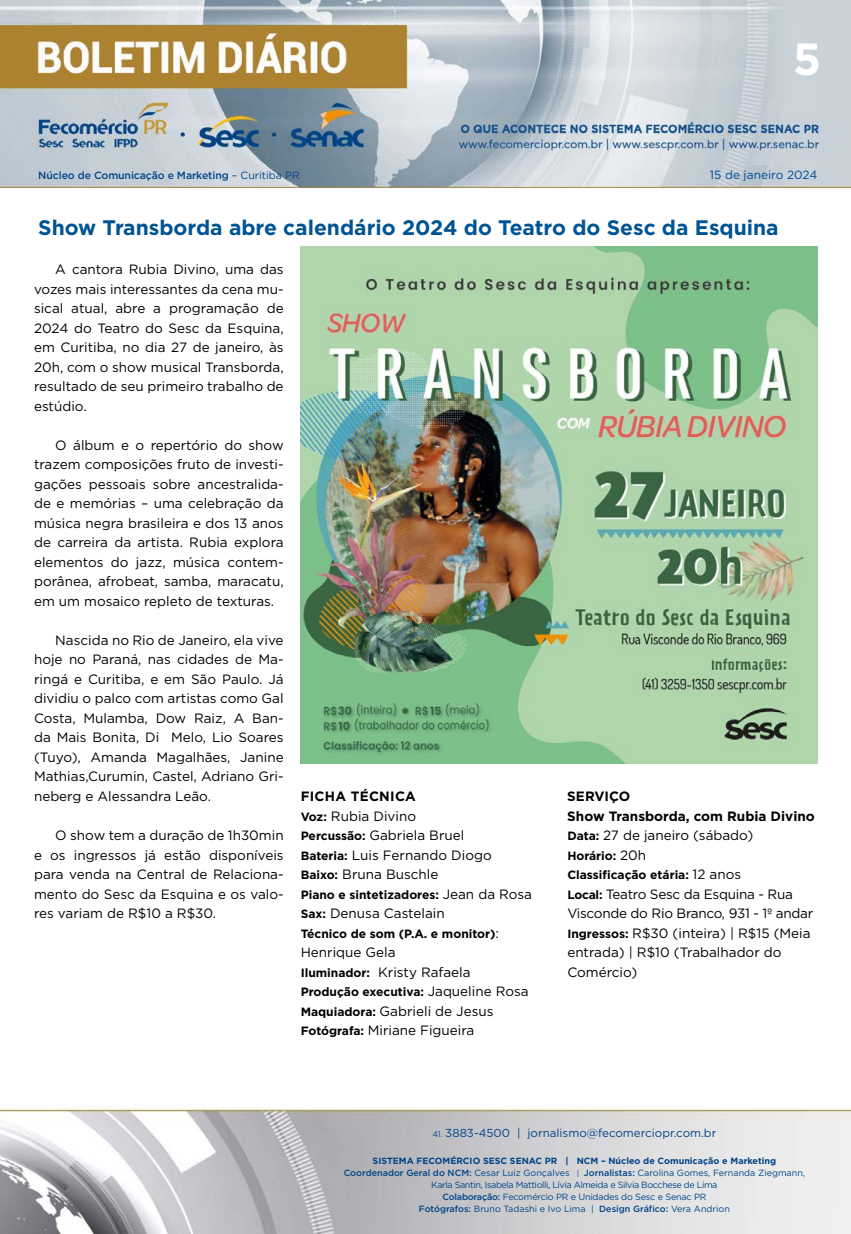
<style>
.page{position:relative;width:851px;height:1234px;background:#fff}
.page>*{position:absolute;margin:0;border:0;box-sizing:border-box;transform-origin:0 0}
.t1{font:700 45px "Gotham";color:#fff}
.t2{font:700 21px "Gotham";color:#005493}
.t3{font:13.5px/19.5px "Gotham";color:#000;text-align:justify}
.t4{font:13.5px/19.5px "Gotham";letter-spacing:-.02em;color:#000}
.t5{font:700 13.5px/19.5px "Gotham";color:#000}
.t6{font:700 12px/19.5px "Gotham";color:#000}
.t7{font:11.85px "Gotham";color:#004a93}
.t8{font:11.55px "Gotham";color:#004587}
.t9{font:500 10.5px "Gotham";letter-spacing:-.01em;color:#004587}
.t10{font:9px/12px "Gotham";letter-spacing:-.02em;color:#004587;text-align:center}
.s1{font-weight:400}
.s2{font-weight:700}
.s3{font-weight:700;font-size:12px}
.s4{font-weight:400;font-size:13.5px}
.s5{font-size:12px}
.s6{font-size:8.25px}
.s7{font-weight:500}
.s8{font-size:7.65px}
</style>
<div class="page">
<img style="left:0;top:0;width:850px;height:188px">
<img style="left:0;top:1109px;width:850px;height:124px">
<img style="left:300px;top:246px;width:517px;height:517px">
<h1 class="t1" style="left:792px;top:29px;width:30px">5</h1>
<p class="t9" style="left:38px;top:168px;width:263px">Núcleo de Comunicação e Marketing <span class="s1">– Curitiba PR</span></p>
<p class="t7" style="left:709px;top:167px;width:109px">15 de janeiro 2024</p>
<h2 class="t2" style="left:38px;top:214px;width:741px">Show Transborda abre calendário 2024 do Teatro do Sesc da Esquina</h2>
<p class="t3" style="left:34px;top:259px;width:251px;text-indent:21px">A cantora Rubia Divino, uma das vozes mais interessantes da cena mu&shy;sical atual, abre a programação de 2024 do Teatro do Sesc da Esquina, em Curitiba, no dia 27 de janeiro, às 20h, com o show musical Transborda, resultado de seu primeiro trabalho de estúdio.</p>
<p class="t3" style="left:34px;top:435px;width:251px;text-indent:21px">O álbum e o repertório do show trazem composições fruto de investi&shy;gações pessoais sobre ancestralida&shy;de e memórias – uma celebração da música negra brasileira e dos 13 anos de carreira da artista. Rubia explora elementos do jazz, música contem&shy;porânea, afrobeat, samba, maracatu, em um mosaico repleto de texturas.</p>
<p class="t3" style="left:34px;top:630px;width:251px;text-indent:21px">Nascida no Rio de Janeiro, ela vive hoje no Paraná, nas cidades de Ma&shy;ringá e Curitiba, e em São Paulo. Já dividiu o palco com artistas como Gal Costa, Mulamba, Dow Raiz, A Ban&shy;da Mais Bonita, Di Melo, Lio Soares (Tuyo), Amanda Magalhães, Janine Mathias,Curumin, Castel, Adriano Gri&shy;neberg e Alessandra Leão.</p>
<p class="t3" style="left:34px;top:825px;width:251px;text-indent:21px">O show tem a duração de 1h30min e os ingressos já estão disponíveis para venda na Central de Relaciona&shy;mento do Sesc da Esquina e os valo&shy;res variam de R$10 a R$30.</p>
<p class="t3" style="left:300px;top:786px;width:193px;text-align:left"><span class="s2">FICHA TÉCNICA<br></span><span class="s3">Voz:</span> Rubia Divino<br><span class="s3">Percussão:</span> Gabriela Bruel<br><span class="s3">Bateria:</span> Luis Fernando Diogo<br><span class="s3">Baixo:</span> Bruna Buschle</p>
<p class="t6" style="left:300px;top:884px;width:233px">Piano e sintetizadores: <span class="s4">Jean da Rosa</span></p>
<p class="t3" style="left:300px;top:903px;width:146px"><span class="s3">Sax:</span> Denusa Castelain</p>
<p class="t6" style="left:300px;top:923px;width:200px">Técnico de som (P.A. e monitor)<span class="s4">:</span></p>
<p class="t3" style="left:300px;top:942px;width:171px">Henrique Gela<br><span class="s3">Iluminador:</span> Kristy Rafaela</p>
<p class="t6" style="left:300px;top:981px;width:229px">Produção executiva: <span class="s4">Jaqueline Rosa</span></p>
<p class="t3" style="left:300px;top:1000px;width:194px"><span class="s3">Maquiadora:</span> Gabrieli de Jesus<br><span class="s3">Fotógrafa:</span> Miriane Figueira</p>
<p class="t5" style="left:567px;top:786px;width:249px">SERVIÇO<br>Show Transborda, com Rubia Divino<br><span class="s5">Data:</span> <span class="s1">27 de janeiro (sábado)</span></p>
<p class="t6" style="left:567px;top:845px;width:175px">Horário: <span class="s4">20h<br></span>Classificação etária: <span class="s4">12 anos</span></p>
<p class="t4" style="left:567px;top:883px;width:247px"><span class="s3">Local:</span> Teatro Sesc da Esquina - Rua<br>Visconde do Rio Branco, 931 - 1º andar<br><span class="s3">Ingressos:</span> R$30 (inteira) | R$15 (Meia entrada) | R$10 (Trabalhador do<br>Comércio)</p>
<p class="t8" style="left:432px;top:1125px;width:285px"><span class="s6">41.</span> 3883-4500 | jornalismo@fecomerciopr.com.br</p>
<p class="t10" style="left:343px;top:1154px;width:463px"><span class="s2">SISTEMA FECOMÉRCIO SESC SENAC PR | NCM – Núcleo de Comunicação e Marketing </span><span class="s7">Coordenador Geral do NCM:</span> Cesar Luiz Gonçalves <span class="s8">|</span> <span class="s7">Jornalistas:</span> Carolina Gomes, Fernanda Ziegmann, Karla Santin, Isabela Mattiolli, Lívia Almeida e Silvia Bocchese de Lima<br><span class="s7">Colaboração:</span> Fecomércio PR e Unidades do Sesc e Senac PR<br><span class="s7">Fotógrafos:</span> Bruno Tadashi e Ivo Lima | <span class="s7">Design Gráfico:</span> Vera Andrion</p>
</div>
